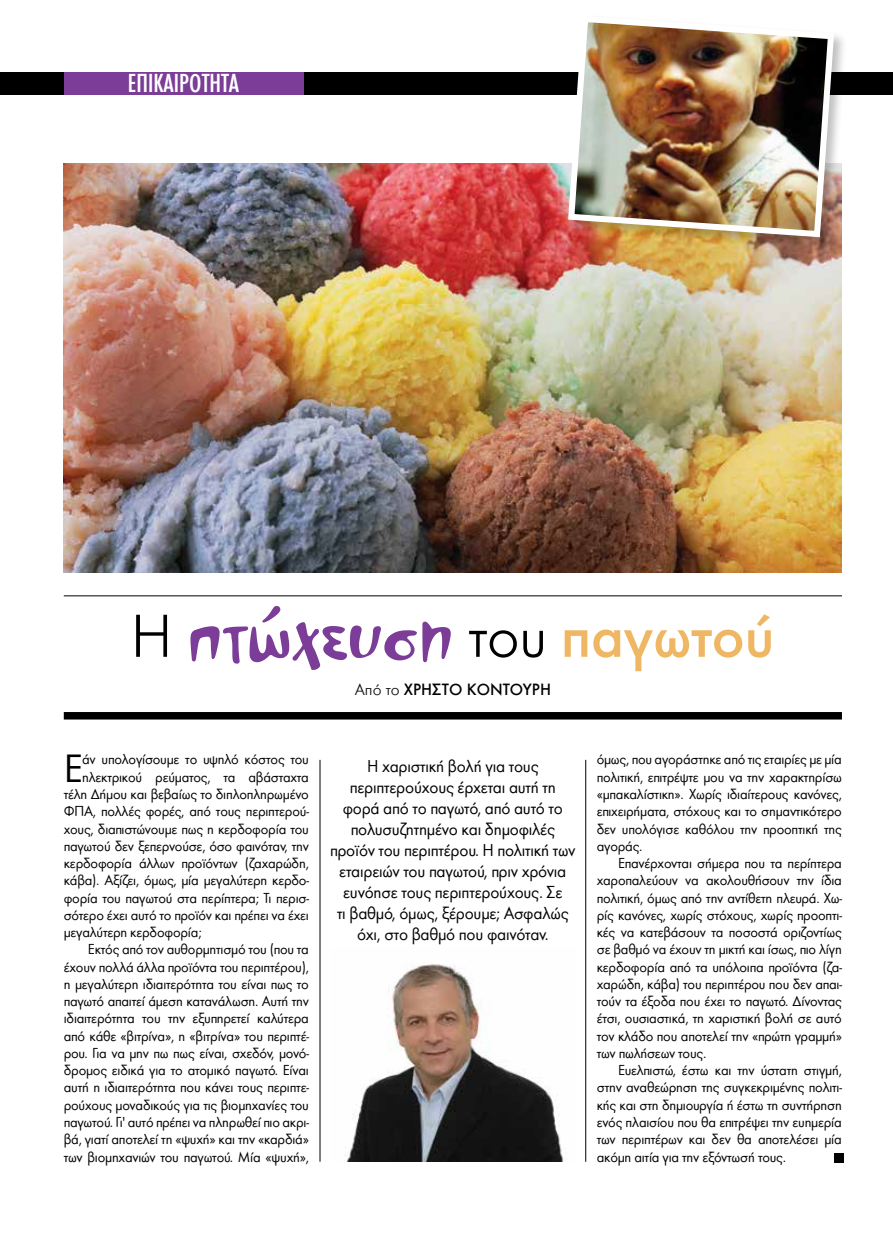
<style>
.page{position:relative;width:893px;height:1234px;background:#fff}
.page>*{position:absolute;margin:0;border:0;box-sizing:border-box;transform-origin:0 0}
.t1{font:75px "PF Vertigo";color:#7b3d97}
.t2{font:40.8px "Futura Greek";color:#000}
.t3{font:500 27px "Futura Greek Condensed";color:#fff}
.t4{font:18px/21px "Futura Greek";letter-spacing:-.015em;color:#000;text-align:center;scale:.96 1}
.t5{font:500 16.95px "Futura Greek";color:#000}
.t6{font:15px/17.2px "Futura Greek";letter-spacing:-.02em;color:#000;text-align:justify}
.s1{font-family:"Futura Greek";font-weight:300;font-size:63px;color:#000}
.s2{font-family:"Futura Greek";font-weight:500;font-size:63px;color:#efb764}
.s3{font-weight:300}
</style>
<div class="page">
<img style="left:64px;top:164px;width:778px;height:408px">
<div style="left:0;top:72px;width:893px;height:22px;background:#000"></div>
<div style="left:64px;top:72px;width:239px;height:22px;background:#7b3d97"></div>
<hr style="left:320px;top:759px;width:1px;height:402px;background:#000">
<hr style="left:585px;top:759px;width:1px;height:402px;background:#000">
<div style="left:64px;top:711px;width:778px;height:8px;background:#000"></div>
<hr style="left:64px;top:595px;width:778px;height:1px;background:#000">
<div style="left:834px;top:1152px;width:9px;height:10px;background:#000"></div>
<img style="left:344px;top:964px;width:220px;height:197px">
<div style="left:566px;top:14px;width:282px;height:237px;background:#000;opacity:.25"></div>
<img style="left:565px;top:14px;width:272px;height:226px">
<h3 class="t3" style="left:128px;top:69px;width:113px">ΕΠΙΚΑΙΡΟΤΗΤΑ</h3>
<h1 class="t1" style="left:131px;top:583px;width:646px"><span class="s1">Η</span> πτώχευση <span class="s1">του</span> <span class="s2">παγωτού</span></h1>
<p class="t5" style="left:355px;top:679px;width:198px"><span class="s3">Aπό το</span> XΡΗΣΤΟ ΚΟΝΤΟΥΡΗ</p>
<h2 class="t2" style="left:64px;top:747px;width:21px">Ε</h2>
<p class="t6" style="left:82px;top:751px;width:228px">άν υπολογίσουμε το υψηλό κόστος του</p>
<p class="t6" style="left:82px;top:768px;width:228px">ηλεκτρικού ρεύματος, τα αβάσταχτα</p>
<p class="t6" style="left:64px;top:785px;width:247px">τέλη Δήμου και βεβαίως το διπλοπληρωμένο</p>
<p class="t6" style="left:64px;top:802px;width:247px">ΦΠΑ, πολλές φορές, από τους περιπτερού-</p>
<p class="t6" style="left:64px;top:820px;width:247px">χους, διαπιστώνουμε πως η κερδοφορία του</p>
<p class="t6" style="left:64px;top:837px;width:247px">παγωτού δεν ξεπερνούσε, όσο φαινόταν, την</p>
<p class="t6" style="left:64px;top:854px;width:247px">κερδοφορία άλλων προϊόντων (ζαχαρώδη,</p>
<p class="t6" style="left:64px;top:871px;width:247px">κάβα). Αξίζει, όμως, μία μεγαλύτερη κερδο-</p>
<p class="t6" style="left:64px;top:889px;width:247px">φορία του παγωτού στα περίπτερα; Τι περισ-</p>
<p class="t6" style="left:64px;top:906px;width:247px">σότερο έχει αυτό το προϊόν και πρέπει να έχει</p>
<p class="t6" style="left:64px;top:923px;width:139px">μεγαλύτερη κερδοφορία;</p>
<p class="t6" style="left:88px;top:940px;width:223px">Εκτός από τον αυθορμητισμό του (που τα</p>
<p class="t6" style="left:64px;top:958px;width:247px">έχουν πολλά άλλα προϊόντα του περιπτέρου),</p>
<p class="t6" style="left:64px;top:975px;width:247px">η μεγαλύτερη ιδιαιτερότητα του είναι πως το</p>
<p class="t6" style="left:64px;top:992px;width:247px">παγωτό απαιτεί άμεση κατανάλωση. Αυτή την</p>
<p class="t6" style="left:64px;top:1009px;width:247px">ιδιαιτερότητα του την εξυπηρετεί καλύτερα</p>
<p class="t6" style="left:64px;top:1027px;width:247px">από κάθε «βιτρίνα», η «βιτρίνα» του περιπτέ-</p>
<p class="t6" style="left:64px;top:1044px;width:247px">ρου. Για να μην πω πως είναι, σχεδόν, μονό-</p>
<p class="t6" style="left:64px;top:1061px;width:247px">δρομος ειδικά για το ατομικό παγωτό. Είναι</p>
<p class="t6" style="left:64px;top:1078px;width:247px">αυτή η ιδιαιτερότητα που κάνει τους περιπτε-</p>
<p class="t6" style="left:64px;top:1096px;width:247px">ρούχους μοναδικούς για τις βιομηχανίες του</p>
<p class="t6" style="left:64px;top:1113px;width:247px">παγωτού. Γι' αυτό πρέπει να πληρωθεί πιο ακρι-</p>
<p class="t6" style="left:64px;top:1130px;width:247px">βά, γιατί αποτελεί τη «ψυχή» και την «καρδιά»</p>
<p class="t6" style="left:64px;top:1147px;width:247px">των βιομηχανιών του παγωτού. Μία «ψυχή»,</p>
<p class="t4" style="left:330px;top:755px;width:257px">Η χαριστική βολή για τους περιπτερούχους έρχεται αυτή τη φορά από το παγωτό, από αυτό το πολυσυζητημένο και δημοφιλές προϊόν του περιπτέρου. Η πολιτική των εταιρειών του παγωτού, πριν χρόνια ευνόησε τους περιπτερούχους. Σε<br>τι βαθμό, όμως, ξέρουμε; Ασφαλώς όχι, στο βαθμό που φαινόταν.</p>
<p class="t6" style="left:597px;top:751px;width:247px">όμως, που αγοράστηκε από τις εταιρίες με μία πολιτική, επιτρέψτε μου να την χαρακτηρίσω «μπακαλίστικη». Χωρίς ιδιαίτερους κανόνες, επιχειρήματα, στόχους και το σημαντικότερο δεν υπολόγισε καθόλου την προοπτική της αγοράς.</p>
<p class="t6" style="left:597px;top:854px;width:247px;text-indent:21px">Επανέρχονται σήμερα που τα περίπτερα χαροπαλεύουν να ακολουθήσουν την ίδια πολιτική, όμως από την αντίθετη πλευρά. Χω&shy;ρίς κανόνες, χωρίς στόχους, χωρίς προοπτι&shy;κές να κατεβάσουν τα ποσοστά οριζοντίως σε βαθμό να έχουν τη μικτή και ίσως, πιο λίγη κερδοφορία από τα υπόλοιπα προϊόντα (ζα&shy;χαρώδη, κάβα) του περιπτέρου που δεν απαι&shy;τούν τα έξοδα που έχει το παγωτό. Δίνοντας έτσι, ουσιαστικά, τη χαριστική βολή σε αυτό τον κλάδο που αποτελεί την «πρώτη γραμμή» των πωλήσεων τους.</p>
<p class="t6" style="left:597px;top:1061px;width:247px;text-indent:21px">Ευελπιστώ, έστω και την ύστατη στιγμή, στην αναθεώρηση της συγκεκριμένης πολιτι&shy;κής και στη δημιουργία ή έστω τη συντήρηση ενός πλαισίου που θα επιτρέψει την ευημερία των περιπτέρων και δεν θα αποτελέσει μία ακόμη αιτία για την εξόντωσή τους.</p>
</div>
